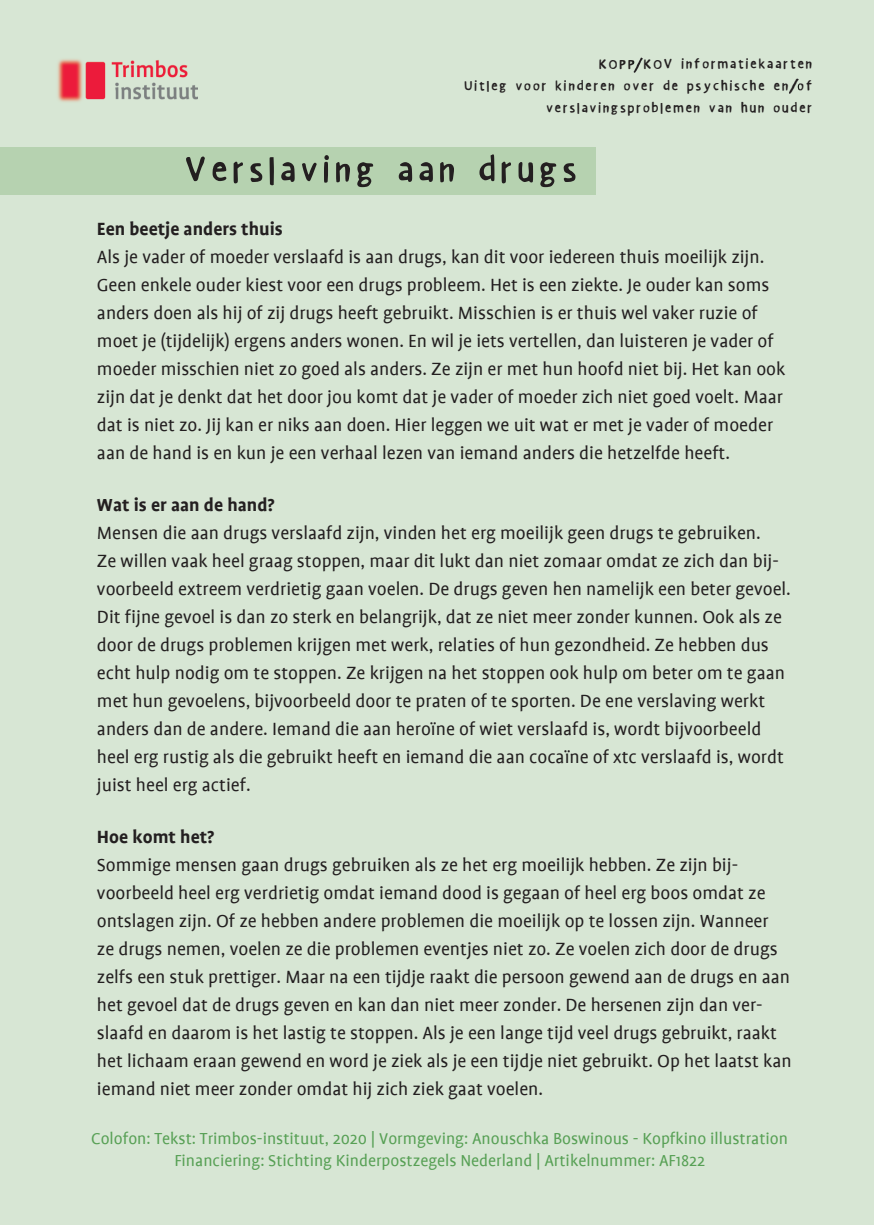
<style>
.page{position:relative;width:874px;height:1225px;background:#fff}
.page>*{position:absolute;margin:0;border:0;box-sizing:border-box;transform-origin:0 0}
.t1{font:72px "Profile speels";color:#231f20}
.t2{font:28px/22px "Profile speels";color:#231f20;text-align:right}
.t3{font:20px/28px "Profile";color:#231f20}
.t4{font:700 20px "Profile";color:#231f20}
.t5{font:18px/21.6px "Profile";color:#57a055;text-align:center}
</style>
<div class="page">
<div style="left:0;top:0;width:873px;height:1225px;background:#d7e6d4"></div>
<div style="left:0;top:148px;width:595px;height:47px;background:#b6d2b0"></div>
<img style="left:57px;top:59px;width:141px;height:43px">
<img style="left:633px;top:58px;width:9px;height:14px">
<svg style="left:789px;top:79px;width:8px;height:14px"></svg>
<h2 class="t2" style="left:463px;top:51px;width:351px">KOPP KOV informatiekaarten<br>Uitleg voor kinderen over de psychische en of verslavingsproblemen van hun ouder</h2>
<h1 class="t1" style="left:182px;top:124px;width:398px">Verslaving aan drugs</h1>
<p class="t4" style="left:97px;top:218px;width:187px">Een beetje anders thuis</p>
<p class="t3" style="left:97px;top:242px;width:689px">Als je vader of moeder verslaafd is aan drugs, kan dit voor iedereen thuis moeilijk zijn.<br>Geen enkele ouder kiest voor een drugs probleem. Het is een ziekte. Je ouder kan soms anders doen als hij of zij drugs heeft gebruikt. Misschien is er thuis wel vaker ruzie of moet je (tijdelijk) ergens anders wonen. En wil je iets vertellen, dan luisteren je vader of moeder misschien niet zo goed als anders. Ze zijn er met hun hoofd niet bij. Het kan ook zijn dat je denkt dat het door jou komt dat je vader of moeder zich niet goed voelt. Maar dat is niet zo. Jij kan er niks aan doen. Hier leggen we uit wat er met je vader of moeder aan de hand is en kun je een verhaal lezen van iemand anders die hetzelfde heeft.</p>
<p class="t4" style="left:97px;top:494px;width:179px">Wat is er aan de hand?</p>
<p class="t3" style="left:97px;top:518px;width:695px">Mensen die aan drugs verslaafd zijn, vinden het erg moeilijk geen drugs te gebruiken.<br>Ze willen vaak heel graag stoppen, maar dit lukt dan niet zomaar omdat ze zich dan bij&shy;voorbeeld extreem verdrietig gaan voelen. De drugs geven hen namelijk een beter gevoel.<br>Dit fijne gevoel is dan zo sterk en belangrijk, dat ze niet meer zonder kunnen. Ook als ze door de drugs problemen krijgen met werk, relaties of hun gezondheid. Ze hebben dus echt hulp nodig om te stoppen. Ze krijgen na het stoppen ook hulp om beter om te gaan met hun gevoelens, bijvoorbeeld door te praten of te sporten. De ene verslaving werkt anders dan de andere. Iemand die aan heroïne of wiet verslaafd is, wordt bijvoorbeeld heel erg rustig als die gebruikt heeft en iemand die aan cocaïne of xtc verslaafd is, wordt juist heel erg actief.</p>
<p class="t4" style="left:97px;top:826px;width:119px">Hoe komt het?</p>
<p class="t3" style="left:97px;top:850px;width:696px">Sommige mensen gaan drugs gebruiken als ze het erg moeilijk hebben. Ze zijn bij&shy;voorbeeld heel erg verdrietig omdat iemand dood is gegaan of heel erg boos omdat ze ontslagen zijn. Of ze hebben andere problemen die moeilijk op te lossen zijn. Wanneer<br>ze drugs nemen, voelen ze die problemen eventjes niet zo. Ze voelen zich door de drugs zelfs een stuk prettiger. Maar na een tijdje raakt die persoon gewend aan de drugs en aan het gevoel dat de drugs geven en kan dan niet meer zonder. De hersenen zijn dan ver&shy;slaafd en daarom is het lastig te stoppen. Als je een lange tijd veel drugs gebruikt, raakt het lichaam eraan gewend en word je ziek als je een tijdje niet gebruikt. Op het laatst kan iemand niet meer zonder omdat hij zich ziek gaat voelen.</p>
<p class="t5" style="left:91px;top:1127px;width:698px">Colofon: Tekst: Trimbos-instituut, 2020 | Vormgeving: Anouschka Boswinous - Kopfkino illustration<br>Financiering: Stichting Kinderpostzegels Nederland | Artikelnummer: AF1822</p>
</div>
